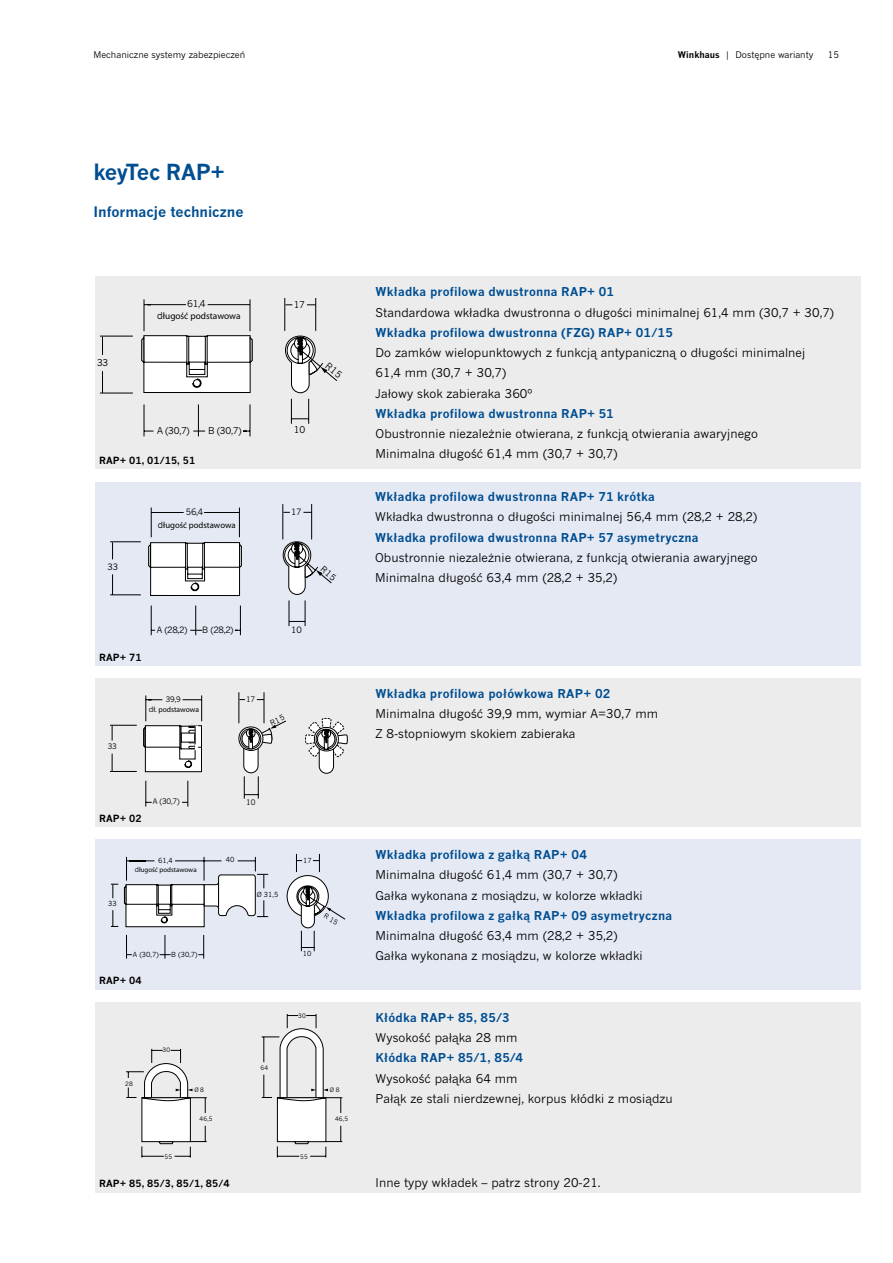
<style>
.page{position:relative;width:893px;height:1263px;background:#fff}
.page>*{position:absolute;margin:0;border:0;box-sizing:border-box;transform-origin:0 0}
.t1{font:31.05px "News Gothic MT Pro";letter-spacing:-.03em;color:#000}
.t2{font:24.75px "News Gothic MT Pro";letter-spacing:-.03em;color:#000}
.t3{font:700 21.75px "News Gothic MT Pro";letter-spacing:-.03em;color:#004e91}
.t4{font:700 14.25px "News Gothic MT Pro";color:#004e91}
.t5{font:12px/20.2px "News Gothic MT Pro";letter-spacing:.005em;color:#000}
.t6{font:700 12px "News Gothic MT Pro";letter-spacing:.02em;color:#004e91}
.t7{font:700 9.75px "News Gothic MT Pro";letter-spacing:.005em;color:#000}
.t8{font:9.3px "News Gothic MT Pro";letter-spacing:-.03em;color:#000}
.t9{font:9.3px "Myriad Pro";color:#000}
.t10{font:9px "News Gothic MT Pro";color:#000}
.t11{font:8.7px "News Gothic MT Pro";letter-spacing:-.03em;color:#000}
.t12{font:8.7px "Myriad Pro";color:#000}
.t13{font:7.5px "News Gothic MT Pro";letter-spacing:-.03em;color:#000}
.t14{font:7.5px "Myriad Pro";letter-spacing:-.005em;color:#000}
.t15{font:6.9px "News Gothic MT Pro";color:#000}
.t16{font:6.9px "Myriad Pro";color:#000}
.t17{font:6px "News Gothic";letter-spacing:.03em;color:#000}
.s1{font-weight:700}
.s2{font-family:"News Gothic"}
</style>
<div class="page">
<div style="left:95px;top:678px;width:765px;height:149px;background:#ececed"></div>
<div style="left:95px;top:276px;width:765px;height:193px;background:#ececed"></div>
<div style="left:95px;top:839px;width:765px;height:151px;background:#e5e9f4"></div>
<div style="left:95px;top:482px;width:765px;height:183px;background:#e5e9f4"></div>
<div style="left:95px;top:1002px;width:765px;height:191px;background:#ececed"></div>
<svg style="left:102px;top:337px;width:1px;height:18px"></svg>
<svg style="left:102px;top:371px;width:1px;height:22px"></svg>
<hr style="left:100px;top:336px;width:33px;height:1px;background:#000">
<hr style="left:100px;top:393px;width:33px;height:1px;background:#000">
<hr style="left:208px;top:304px;width:42px;height:1px;background:#000">
<hr style="left:144px;top:304px;width:42px;height:1px;background:#000">
<hr style="left:144px;top:299px;width:1px;height:32px;background:#000">
<hr style="left:250px;top:299px;width:1px;height:32px;background:#000">
<hr style="left:250px;top:404px;width:1px;height:32px;background:#000">
<hr style="left:144px;top:404px;width:1px;height:32px;background:#000">
<svg style="left:291px;top:399px;width:18px;height:25px"></svg>
<hr style="left:284px;top:299px;width:1px;height:32px;background:#000">
<hr style="left:315px;top:299px;width:1px;height:32px;background:#000">
<svg style="left:141px;top:335px;width:112px;height:58px;background:#e0e0e0"></svg>
<hr style="left:198px;top:404px;width:1px;height:32px;background:#000">
<hr style="left:283px;top:504px;width:1px;height:35px;background:#000">
<hr style="left:311px;top:504px;width:1px;height:35px;background:#000">
<svg style="left:112px;top:542px;width:1px;height:17px"></svg>
<svg style="left:112px;top:574px;width:1px;height:20px"></svg>
<hr style="left:110px;top:541px;width:31px;height:1px;background:#000">
<hr style="left:110px;top:595px;width:31px;height:1px;background:#000">
<hr style="left:240px;top:605px;width:1px;height:30px;background:#000">
<hr style="left:151px;top:605px;width:1px;height:30px;background:#000">
<hr style="left:195px;top:605px;width:1px;height:30px;background:#000">
<hr style="left:110px;top:1077px;width:31px;height:1px;background:#000">
<hr style="left:110px;top:1130px;width:31px;height:1px;background:#000">
<svg style="left:148px;top:508px;width:94px;height:88px"></svg>
<hr style="left:239px;top:692px;width:1px;height:31px;background:#000">
<hr style="left:264px;top:692px;width:1px;height:31px;background:#000">
<svg style="left:110px;top:725px;width:27px;height:15px"></svg>
<svg style="left:110px;top:754px;width:27px;height:18px"></svg>
<svg style="left:146px;top:781px;width:6px;height:26px"></svg>
<svg style="left:182px;top:781px;width:7px;height:26px"></svg>
<svg style="left:305px;top:718px;width:43px;height:56px"></svg>
<svg style="left:143px;top:695px;width:59px;height:77px"></svg>
<svg style="left:111px;top:884px;width:7px;height:14px"></svg>
<svg style="left:111px;top:910px;width:7px;height:17px"></svg>
<svg style="left:126px;top:935px;width:6px;height:23px"></svg>
<svg style="left:160px;top:935px;width:11px;height:23px"></svg>
<svg style="left:198px;top:935px;width:6px;height:23px"></svg>
<svg style="left:124px;top:857px;width:144px;height:70px"></svg>
<svg style="left:126px;top:1048px;width:81px;height:110px"></svg>
<svg style="left:261px;top:1014px;width:82px;height:144px"></svg>
<svg style="left:285px;top:335px;width:53px;height:58px"></svg>
<svg style="left:283px;top:541px;width:49px;height:85px"></svg>
<svg style="left:238px;top:714px;width:48px;height:85px"></svg>
<svg style="left:287px;top:854px;width:59px;height:97px"></svg>
<p class="t10" style="left:94px;top:49px;width:153px">Mechaniczne systemy zabezpieczeń</p>
<p class="t10" style="left:678px;top:49px;width:137px"><span class="s1">Winkhaus</span> | Dostępne warianty</p>
<p class="t10" style="left:828px;top:49px;width:13px">15</p>
<h3 class="t3" style="left:94px;top:159px;width:133px">keyTec RAP+</h3>
<p class="t4" style="left:94px;top:203px;width:152px">Informacje techniczne</p>
<p class="t8" style="left:97px;top:357px;width:13px">33</p>
<p class="t8" style="left:187px;top:298px;width:20px">61,4</p>
<p class="t9" style="left:157px;top:310px;width:85px"><span class="s2">d</span>ługość podstawowa</p>
<p class="t8" style="left:294px;top:299px;width:13px">17</p>
<p class="t8" style="left:157px;top:424px;width:34px">A (30,7)</p>
<p class="t8" style="left:208px;top:424px;width:35px">B (30,7)</p>
<p class="t8" style="left:294px;top:424px;width:13px">10</p>
<p class="t7" style="left:99px;top:455px;width:98px">RAP+ 01, 01/15, 51</p>
<p class="t11" style="left:186px;top:507px;width:19px">56,4</p>
<p class="t11" style="left:108px;top:561px;width:12px">33</p>
<p class="t12" style="left:158px;top:519px;width:79px"><span class="s2">d</span>ługość podstawowa</p>
<p class="t11" style="left:291px;top:507px;width:12px">17</p>
<p class="t7" style="left:99px;top:651px;width:44px">RAP+ 71</p>
<p class="t11" style="left:157px;top:624px;width:32px">A (28,2)</p>
<p class="t11" style="left:202px;top:624px;width:33px">B (28,2)</p>
<p class="t13" style="left:108px;top:742px;width:11px">33</p>
<p class="t13" style="left:166px;top:695px;width:17px">39,9</p>
<p class="t14" style="left:149px;top:705px;width:52px"><span class="s2">d</span>ł. podstawowa</p>
<p class="t13" style="left:246px;top:695px;width:11px">17</p>
<p class="t11" style="left:291px;top:625px;width:12px">10</p>
<p class="t7" style="left:99px;top:812px;width:44px">RAP+ 02</p>
<p class="t13" style="left:153px;top:797px;width:28px">A (30,7)</p>
<p class="t13" style="left:246px;top:797px;width:11px">10</p>
<p class="t15" style="left:108px;top:900px;width:10px">33</p>
<p class="t15" style="left:158px;top:857px;width:16px">61,4</p>
<p class="t15" style="left:226px;top:856px;width:10px">40</p>
<p class="t16" style="left:135px;top:865px;width:63px"><span class="s2">d</span>ługość podstawowa</p>
<p class="t15" style="left:257px;top:890px;width:23px">Ø 31,5</p>
<p class="t15" style="left:133px;top:950px;width:27px">A (30,7)</p>
<p class="t15" style="left:171px;top:950px;width:28px">B (30,7)</p>
<p class="t7" style="left:99px;top:974px;width:44px">RAP+ 04</p>
<p class="t17" style="left:125px;top:1080px;width:9px">28</p>
<p class="t17" style="left:163px;top:1046px;width:9px">30</p>
<p class="t17" style="left:165px;top:1153px;width:9px">55</p>
<p class="t17" style="left:194px;top:1086px;width:11px">Ø 8</p>
<p class="t17" style="left:200px;top:1115px;width:15px">46,5</p>
<p class="t7" style="left:99px;top:1177px;width:132px">RAP+ 85, 85/3, 85/1, 85/4</p>
<p class="t17" style="left:261px;top:1064px;width:9px">64</p>
<p class="t15" style="left:303px;top:856px;width:10px">17</p>
<p class="t15" style="left:303px;top:949px;width:10px">10</p>
<p class="t17" style="left:298px;top:1012px;width:9px">30</p>
<p class="t17" style="left:300px;top:1153px;width:9px">55</p>
<p class="t17" style="left:330px;top:1086px;width:11px">Ø 8</p>
<p class="t17" style="left:335px;top:1115px;width:15px">46,5</p>
<p class="t6" style="left:376px;top:285px;width:240px">Wkładka profilowa dwustronna RAP+ 01</p>
<p class="t5" style="left:376px;top:302px;width:460px">Standardowa wkładka dwustronna o długości minimalnej 61,4 mm (30,7 + 30,7)</p>
<p class="t6" style="left:376px;top:325px;width:299px">Wkładka profilowa dwustronna (FZG) RAP+ 01/15</p>
<p class="t5" style="left:376px;top:342px;width:431px">Do zamków wielopunktowych z funkcją antypaniczną o długości minimalnej<br>61,4 mm (30,7 + 30,7)<br>Jałowy skok zabieraka 360º</p>
<p class="t6" style="left:376px;top:406px;width:240px">Wkładka profilowa dwustronna RAP+ 51</p>
<p class="t5" style="left:376px;top:423px;width:384px">Obustronnie niezależnie otwierana, z funkcją otwierania awaryjnego<br>Minimalna długość 61,4 mm (30,7 + 30,7)</p>
<p class="t6" style="left:375px;top:489px;width:281px">Wkładka profilowa dwustronna RAP+ 71 krótka</p>
<p class="t5" style="left:375px;top:507px;width:384px">Wkładka dwustronna o długości minimalnej 56,4 mm (28,2 + 28,2)</p>
<p class="t6" style="left:375px;top:530px;width:325px">Wkładka profilowa dwustronna RAP+ 57 asymetryczna</p>
<p class="t5" style="left:375px;top:547px;width:384px">Obustronnie niezależnie otwierana, z funkcją otwierania awaryjnego<br>Minimalna długość 63,4 mm (28,2 + 35,2)</p>
<h1 class="t1" style="left:521px;top:535px;width:152px">RAP_RAP+</h1>
<p class="t6" style="left:376px;top:686px;width:236px">Wkładka profilowa połówkowa RAP+ 02</p>
<p class="t5" style="left:376px;top:703px;width:284px">Minimalna długość 39,9 mm, wymiar A=30,7 mm<br>Z 8-stopniowym skokiem zabieraka</p>
<p class="t6" style="left:376px;top:847px;width:213px">Wkładka profilowa z gałką RAP+ 04</p>
<p class="t5" style="left:376px;top:865px;width:268px">Minimalna długość 61,4 mm (30,7 + 30,7)<br>Gałka wykonana z mosiądzu, w kolorze wkładki</p>
<p class="t6" style="left:376px;top:908px;width:298px">Wkładka profilowa z gałką RAP+ 09 asymetryczna</p>
<p class="t5" style="left:376px;top:925px;width:268px">Minimalna długość 63,4 mm (28,2 + 35,2)<br>Gałka wykonana z mosiądzu, w kolorze wkładki</p>
<h2 class="t2" style="left:472px;top:878px;width:121px">RAP_RAP+</h2>
<p class="t6" style="left:376px;top:1010px;width:136px">Kłódka RAP+ 85, 85/3</p>
<p class="t5" style="left:376px;top:1027px;width:143px">Wysokość pałąka 28 mm</p>
<p class="t6" style="left:376px;top:1051px;width:149px">Kłódka RAP+ 85/1, 85/4</p>
<p class="t5" style="left:376px;top:1068px;width:299px">Wysokość pałąka 64 mm<br>Pałąk ze stali nierdzewnej, korpus kłódki z mosiądzu</p>
<p class="t5" style="left:376px;top:1172px;width:227px">Inne typy wkładek – patrz strony 20-21.</p>
</div>
